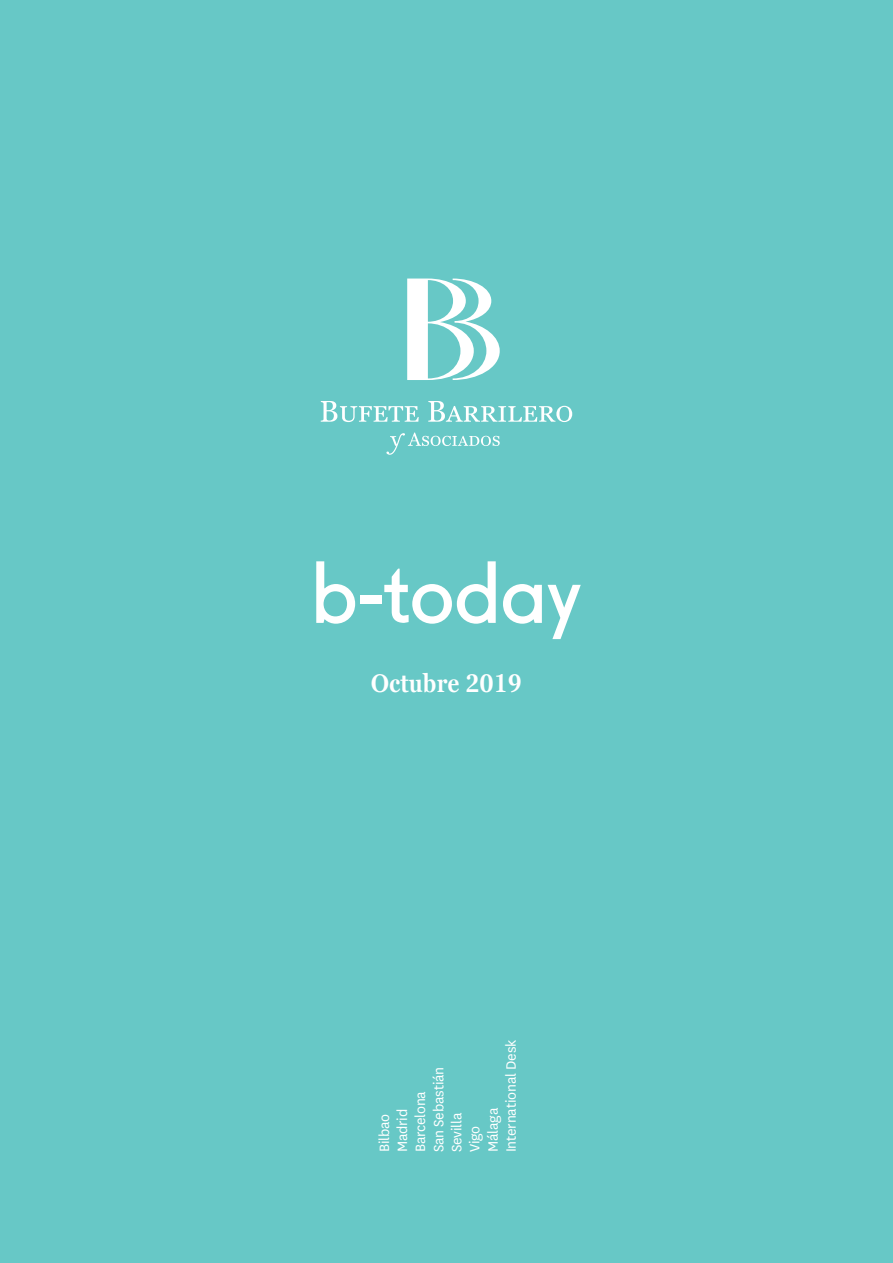
<style>
.page{position:relative;width:893px;height:1263px;background:#67c8c6}
.page>*{position:absolute;margin:0;border:0;box-sizing:border-box;transform-origin:0 0}
.t1{font:81px "Fugue";color:#fff}
.t2{font:600 condensed 25.5px "Georgia Pro";color:#fff}
.t3{font:15.9px/18.1px "National";letter-spacing:-.01em;color:#fff}
</style>
<div class="page">
<svg style="left:321px;top:401px;width:251px;height:21px"></svg>
<svg style="left:386px;top:432px;width:114px;height:23px"></svg>
<svg style="left:407px;top:279px;width:93px;height:101px"></svg>
<h1 class="t1" style="left:311px;top:530px;width:272px">b-today</h1>
<h2 class="t2" style="left:371px;top:669px;width:153px">Octubre 2019</h2>
<p class="t3" style="left:374px;top:1152px;width:114px;rotate:-90deg">Bilbao<br>Madrid<br>Barcelona<br>San Sebastián<br>Sevilla<br>Vigo<br>Málaga<br>International Desk</p>
</div>
